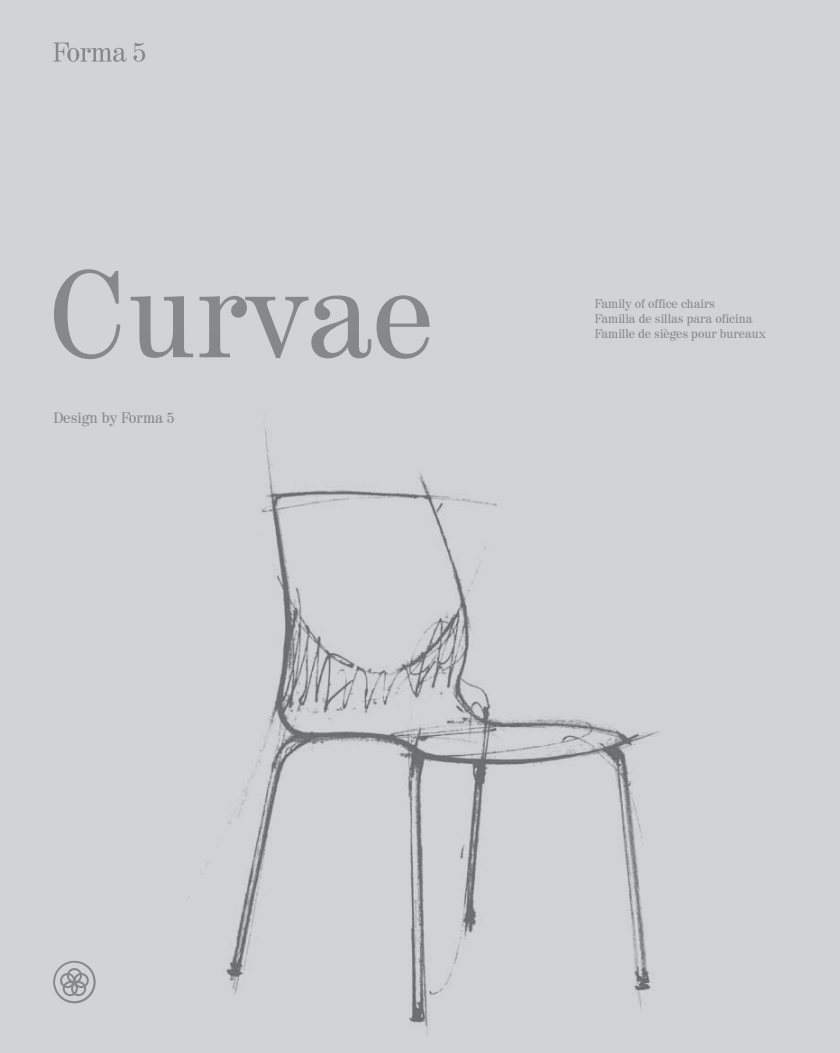
<style>
.page{position:relative;width:840px;height:1053px;background:#fff}
.page>*{position:absolute;margin:0;border:0;box-sizing:border-box;transform-origin:0 0}
.t1{font:122.5px "Century 725 BT";color:#87888a}
.t2{font:15px "Century 725 BT";color:#87888a}
.t3{font:12.5px/15px "Century 725 BT";color:#87888a}
</style>
<div class="page">
<div style="left:0;top:0;width:840px;height:1052px;background:#d1d3d4"></div>
<svg style="left:53px;top:43px;width:73px;height:19px"></svg>
<svg style="left:133px;top:43px;width:12px;height:19px"></svg>
<svg style="left:53px;top:960px;width:43px;height:43px"></svg>
<img style="left:188px;top:428px;width:472px;height:607px">
<h1 class="t1" style="left:50px;top:238px;width:385px">Curvae</h1>
<p class="t2" style="left:53px;top:408px;width:123px">Design by Forma 5</p>
<p class="t3" style="left:595px;top:296px;width:172px">Family of office chairs<br>Familia de sillas para oficina<br>Famille de sièges pour bureaux</p>
</div>
